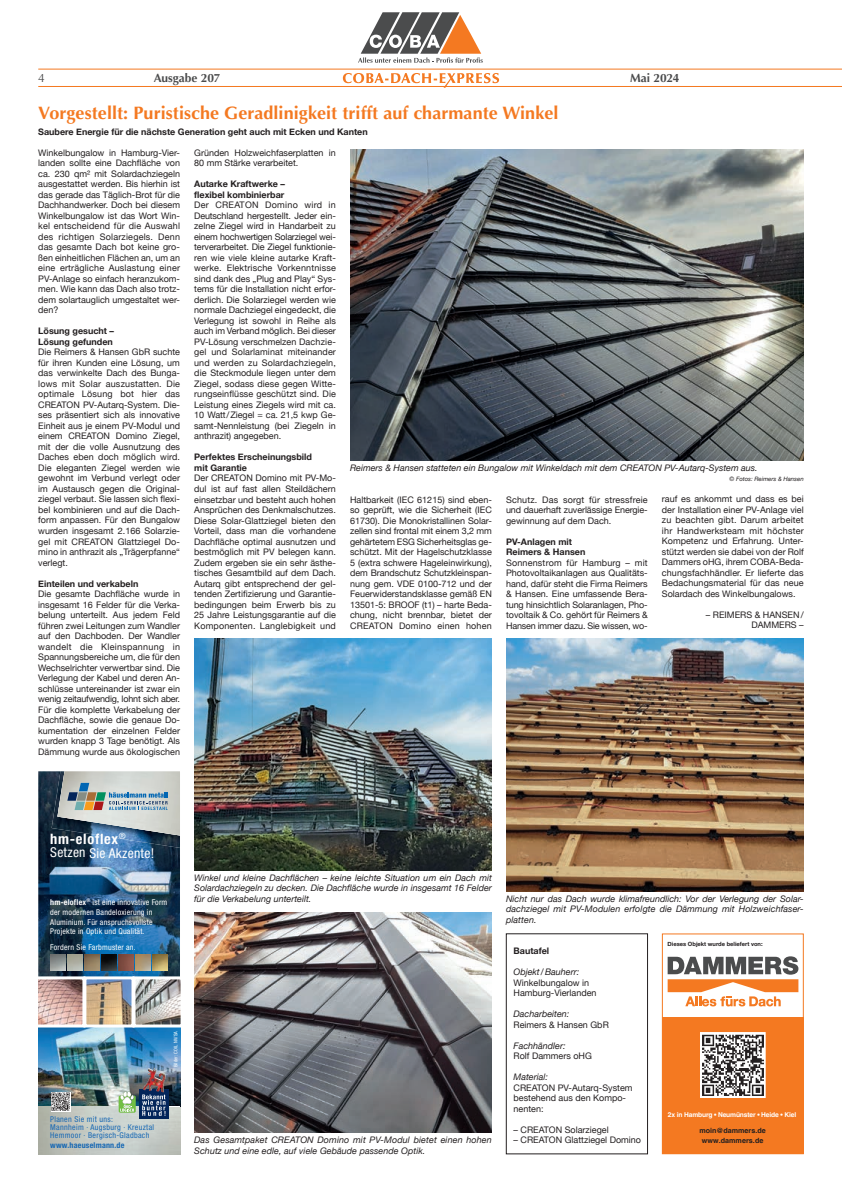
<style>
.page{position:relative;width:842px;height:1191px;background:#fff}
.page>*{position:absolute;margin:0;border:0;box-sizing:border-box;transform-origin:0 0}
.t1{font:700 18px "Optima";letter-spacing:.005em;color:#f47921}
.t2{font:700 condensed 14.4px "Helvetica Neue";letter-spacing:.045em;color:#fff}
.t3{font:condensed 13.6px "Helvetica Neue";letter-spacing:.015em;color:#fff}
.t4{font:700 12px "Optima";color:#4b4c4d}
.t5{font:12px "Optima";color:#4b4c4d}
.t6{font:9px/10.5px "Helvetica Neue";color:#231f20;text-align:justify}
.t7{font:italic 9px/10.5px "Helvetica Neue";color:#231f20;text-align:justify}
.t8{font:700 9px/10.5px "Helvetica Neue";color:#231f20}
.t9{font:condensed 8px/9.9px "Helvetica Neue";letter-spacing:.025em;color:#fff}
.t10{font:condensed 8px/8.5px "Helvetica Neue";letter-spacing:.04em;color:#1768b4}
.t11{font:700 condensed 8px "Helvetica Neue";letter-spacing:.025em;color:#1768b4}
.t12{font:700 7.1px "Helvetica";letter-spacing:.01em;color:#231f20}
.t13{font:italic 6px "Helvetica Neue";color:#231f20}
.t14{font:700 5.8px "Helvetica Neue";color:#231f20}
.t15{font:condensed 5px "Helvetica Neue";letter-spacing:.025em;color:#fff}
.s1{font-weight:700}
</style>
<div class="page">
<svg style="left:667px;top:956px;width:132px;height:51px"></svg>
<svg style="left:668px;top:956px;width:130px;height:50px"></svg>
<div style="left:662px;top:1017px;width:142px;height:137px;background:#f47921"></div>
<svg style="left:700px;top:1032px;width:65px;height:65px;background:#989697"></svg>
<img style="left:194px;top:912px;width:298px;height:220px">
<img style="left:506px;top:639px;width:298px;height:252px">
<img style="left:194px;top:639px;width:298px;height:231px">
<div style="left:506px;top:933px;width:142px;height:221px;border:1px solid #231f20"></div>
<img style="left:350px;top:149px;width:454px;height:311px">
<img style="left:38px;top:1027px;width:142px;height:79px">
<img style="left:38px;top:771px;width:142px;height:205px">
<svg style="left:38px;top:1106px;width:142px;height:48px;background:#c0c6c1"></svg>
<svg style="left:38px;top:976px;width:45px;height:49px;background:#c8a6a1"></svg>
<img style="left:87px;top:980px;width:43px;height:43px">
<div style="left:83px;top:976px;width:51px;height:51px;border:3px solid #fff"></div>
<svg style="left:132px;top:976px;width:48px;height:51px"></svg>
<img style="left:50px;top:955px;width:118px;height:15px">
<img style="left:52px;top:771px;width:128px;height:77px">
<svg style="left:57px;top:771px;width:123px;height:64px;background:#a6b1b3"></svg>
<svg style="left:119px;top:1091px;width:17px;height:21px"></svg>
<div style="left:139px;top:1089px;width:29px;height:29px;background:#03255a"></div>
<img style="left:143px;top:1067px;width:12px;height:24px">
<svg style="left:142px;top:1094px;width:24px;height:21px"></svg>
<svg style="left:51px;top:1092px;width:19px;height:19px"></svg>
<svg style="left:52px;top:1092px;width:18px;height:18px"></svg>
<svg style="left:336px;top:12px;width:170px;height:76px"></svg>
<hr style="left:38px;top:86px;width:804px;height:1px;background:#f47921">
<hr style="left:38px;top:69px;width:804px;height:1px;background:#f47921">
<h3 class="t5" style="left:38px;top:71px;width:8px">4</h3>
<h3 class="t4" style="left:154px;top:71px;width:68px">Ausgabe 207</h3>
<h3 class="t4" style="left:630px;top:71px;width:51px">Mai 2024</h3>
<h1 class="t1" style="left:38px;top:103px;width:522px">Vorgestellt: Puristische Geradlinigkeit trifft auf charmante Winkel</h1>
<p class="t8" style="left:38px;top:126px;width:331px">Saubere Energie für die nächste Generation geht auch mit Ecken und Kanten</p>
<p class="t6" style="left:38px;top:148px;width:143px">Winkelbungalow in Hamburg-Vier&shy;landen sollte eine Dachfläche von ca. 230 qm² mit Solardachziegeln ausgestattet werden. Bis hierhin ist das gerade das Täglich-Brot für die Dachhandwerker. Doch bei diesem Winkelbungalow ist das Wort Win&shy;kel entscheidend für die Auswahl des richtigen Solarziegels. Denn das gesamte Dach bot keine gro&shy;ßen einheitlichen Flächen an, um an eine erträgliche Auslastung einer PV-Anlage so einfach heranzukom&shy;men. Wie kann das Dach also trotz&shy;dem solartauglich umgestaltet wer&shy;den?</p>
<p class="t8" style="left:38px;top:326px;width:77px">Lösung gesucht –<br>Lösung gefunden</p>
<p class="t6" style="left:38px;top:347px;width:143px">Die Reimers &amp; Hansen GbR suchte für ihren Kunden eine Lösung, um das verwinkelte Dach des Bunga&shy;lows mit Solar auszustatten. Die optimale Lösung bot hier das CREATON PV-Autarq-System. Die&shy;ses präsentiert sich als innovative Einheit aus je einem PV-Modul und einem CREATON Domino Ziegel, mit der die volle Ausnutzung des Daches eben doch möglich wird.<br>Die eleganten Ziegel werden wie gewohnt im Verbund verlegt oder im Austausch gegen die Original&shy;ziegel verbaut. Sie lassen sich flexi&shy;bel kombinieren und auf die Dach&shy;form anpassen. Für den Bungalow wurden insgesamt 2.166 Solarzie&shy;gel mit CREATON Glattziegel Do&shy;mino in anthrazit als „Trägerpfanne“ verlegt.</p>
<p class="t8" style="left:38px;top:578px;width:102px">Einteilen und verkabeln</p>
<p class="t6" style="left:38px;top:589px;width:143px">Die gesamte Dachfläche wurde in insgesamt 16 Felder für die Verka&shy;belung unterteilt. Aus jedem Feld führen zwei Leitungen zum Wandler auf den Dachboden. Der Wandler wandelt die Kleinspannung in Spannungsbereiche um, die für den Wechselrichter verwertbar sind. Die Verlegung der Kabel und deren An&shy;schlüsse untereinander ist zwar ein wenig zeitaufwendig, lohnt sich aber.<br>Für die komplette Verkabelung der Dachfläche, sowie die genaue Do&shy;kumentation der einzelnen Felder wurden knapp 3 Tage benötigt. Als Dämmung wurde aus ökologischen</p>
<p class="t6" style="left:194px;top:148px;width:143px">Gründen Holzweichfaserplatten in<br>80 mm Stärke verarbeitet.</p>
<p class="t8" style="left:194px;top:179px;width:92px">Autarke Kraftwerke – flexibel kombinierbar</p>
<p class="t6" style="left:194px;top:200px;width:143px">Der CREATON Domino wird in Deutschland hergestellt. Jeder ein&shy;zelne Ziegel wird in Handarbeit zu einem hochwertigen Solarziegel wei&shy;terverarbeitet. Die Ziegel funktionie&shy;ren wie viele kleine autarke Kraft&shy;werke. Elektrische Vorkenntnisse sind dank des „Plug and Play“ Sys&shy;tems für die Installation nicht erfor&shy;derlich. Die Solarziegel werden wie normale Dachziegel eingedeckt, die Verlegung ist sowohl in Reihe als auch im Verband möglich. Bei dieser PV-Lösung verschmelzen Dachzie&shy;gel und Solarlaminat miteinander und werden zu Solardachziegeln, die Steckmodule liegen unter dem Ziegel, sodass diese gegen Witte&shy;rungseinflüsse geschützt sind. Die Leistung eines Ziegels wird mit ca.<br>10 Watt / Ziegel = ca. 21,5 kwp Ge&shy;samt-Nennleistung (bei Ziegeln in anthrazit) angegeben.</p>
<p class="t8" style="left:194px;top:452px;width:119px">Perfektes Erscheinungsbild mit Garantie</p>
<p class="t6" style="left:194px;top:473px;width:143px">Der CREATON Domino mit PV-Mo&shy;dul ist auf fast allen Steildächern einsetzbar und besteht auch hohen Ansprüchen des Denkmalschutzes.<br>Diese Solar-Glattziegel bieten den Vorteil, dass man die vorhandene Dachfläche optimal ausnutzen und bestmöglich mit PV belegen kann.<br>Zudem ergeben sie ein sehr ästhe&shy;tisches Gesamtbild auf dem Dach.<br>Autarq gibt entsprechend der gel&shy;tenden Zertifizierung und Garantie&shy;bedingungen beim Erwerb bis zu 25 Jahre Leistungsgarantie auf die Komponenten. Langlebigkeit und</p>
<p class="t7" style="left:350px;top:463px;width:409px">Reimers &amp; Hansen statteten ein Bungalow mit Winkeldach mit dem CREATON PV-Autarq-System aus.</p>
<p class="t13" style="left:729px;top:475px;width:76px">© Fotos: Reimers &amp; Hansen</p>
<p class="t6" style="left:350px;top:494px;width:143px">Haltbarkeit (IEC 61215) sind eben&shy;so geprüft, wie die Sicherheit (IEC 61730). Die Monokristallinen Solar&shy;zellen sind frontal mit einem 3,2 mm gehärtetem ESG Sicherheitsglas ge&shy;schützt. Mit der Hagelschutzklasse 5 (extra schwere Hageleinwirkung), dem Brandschutz Schutzkleinspan&shy;nung gem. VDE 0100-712 und der Feuerwiderstandsklasse gemäß EN 13501-5: BROOF (t1) – harte Beda&shy;chung, nicht brennbar, bietet der CREATON Domino einen hohen</p>
<p class="t6" style="left:506px;top:494px;width:143px">Schutz. Das sorgt für stressfreie und dauerhaft zuverlässige Energie&shy;gewinnung auf dem Dach.</p>
<p class="t8" style="left:506px;top:536px;width:81px">PV-Anlagen mit<br>Reimers &amp; Hansen</p>
<p class="t6" style="left:506px;top:557px;width:143px">Sonnenstrom für Hamburg – mit Photovoltaikanlagen aus Qualitäts&shy;hand, dafür steht die Firma Reimers &amp; Hansen. Eine umfassende Bera&shy;tung hinsichtlich Solaranlagen, Pho&shy;tovoltaik &amp; Co. gehört für Reimers &amp; Hansen immer dazu. Sie wissen, wo-</p>
<p class="t6" style="left:662px;top:494px;width:143px">rauf es ankommt und dass es bei der Installation einer PV-Anlage viel zu beachten gibt. Darum arbeitet ihr Handwerksteam mit höchster Kompetenz und Erfahrung. Unter&shy;stützt werden sie dabei von der Rolf Dammers oHG, ihrem COBA-Beda&shy;chungsfachhändler. Er lieferte das Bedachungsmaterial für das neue Solardach des Winkelbungalows.</p>
<p class="t6" style="left:706px;top:610px;width:99px;text-align:right">– REIMERS &amp; HANSEN /<br>DAMMERS –</p>
<h2 class="t2" style="left:50px;top:830px;width:77px">hm-eloflex<sup>®</sup></h2>
<h3 class="t3" style="left:50px;top:845px;width:105px">Setzen Sie Akzente!</h3>
<p class="t9" style="left:50px;top:897px;width:119px"><span class="s1">hm-eloflex</span><sup>®</sup> ist eine innovative Form der modernen Bandeloxierung in Aluminium. Für anspruchsvollste Projekte in Optik und Qualität.</p>
<p class="t9" style="left:50px;top:942px;width:87px">Fordern Sie Farbmuster an.</p>
<p class="t10" style="left:50px;top:1114px;width:105px">Planen Sie mit uns:<br>Mannheim · Augsburg · Kreuztal<br>Hemmoor · Bergisch-Gladbach</p>
<p class="t11" style="left:50px;top:1140px;width:76px">www.haeuselmann.de</p>
<p class="t15" style="left:173px;top:1067px;width:38px;rotate:-90deg">Bilder: COIL NV/SA</p>
<p class="t7" style="left:194px;top:872px;width:299px">Winkel und kleine Dachflächen – keine leichte Situation um ein Dach mit Solardachziegeln zu decken. Die Dachfläche wurde in insgesamt 16 Felder für die Verkabelung unterteilt.</p>
<p class="t7" style="left:506px;top:893px;width:299px">Nicht nur das Dach wurde klimafreundlich: Vor der Verlegung der Solar&shy;dachziegel mit PV-Modulen erfolgte die Dämmung mit Holzweichfaser&shy;platten.</p>
<p class="t14" style="left:668px;top:939px;width:97px">Dieses Objekt wurde beliefert von:</p>
<p class="t8" style="left:514px;top:945px;width:37px">Bautafel</p>
<p class="t7" style="left:514px;top:967px;width:67px">Objekt / Bauherr:</p>
<p class="t6" style="left:514px;top:977px;width:84px">Winkelbungalow in<br>Hamburg-Vierlanden</p>
<p class="t7" style="left:514px;top:1009px;width:57px">Dacharbeiten:</p>
<p class="t6" style="left:514px;top:1019px;width:97px">Reimers &amp; Hansen GbR</p>
<p class="t7" style="left:514px;top:1040px;width:54px">Fachhändler:</p>
<p class="t6" style="left:514px;top:1051px;width:80px">Rolf Dammers oHG</p>
<p class="t7" style="left:514px;top:1072px;width:36px">Material:</p>
<p class="t6" style="left:514px;top:1082px;width:120px;text-align:left">CREATON PV-Autarq-System bestehend aus den Kompo&shy;nenten:</p>
<p class="t6" style="left:514px;top:1124px;width:97px">– CREATON Solarziegel</p>
<p class="t6" style="left:514px;top:1135px;width:129px">– CREATON Glattziegel Domino</p>
<p class="t12" style="left:702px;top:1130px;width:63px">www.dammers.de</p>
<p class="t7" style="left:194px;top:1135px;width:299px">Das Gesamtpaket CREATON Domino mit PV-Modul bietet einen hohen</p>
<p class="t12" style="left:702px;top:1135px;width:63px">www.dammers.de</p>
<p class="t7" style="left:194px;top:1145px;width:233px">Schutz und eine edle, auf viele Gebäude passende Optik.</p>
</div>
